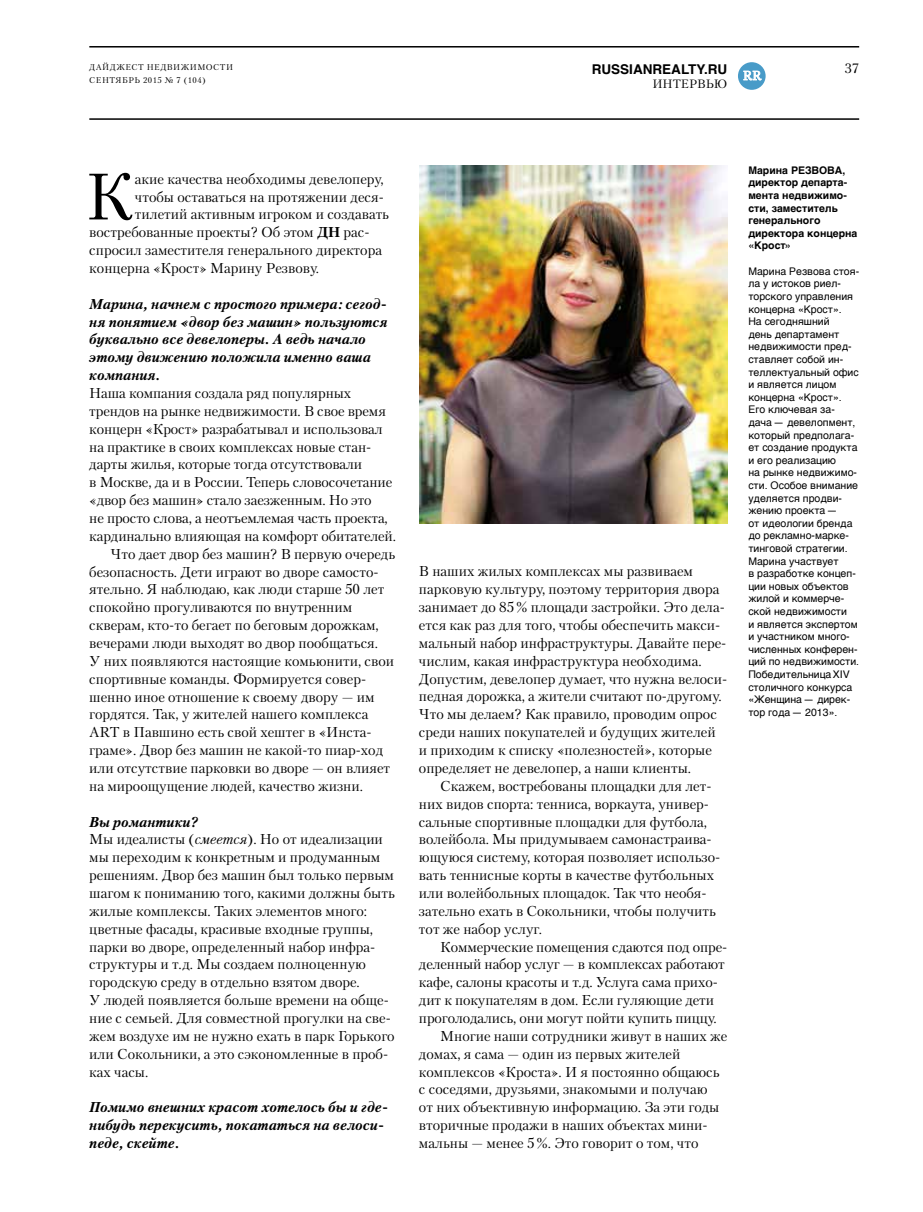
<style>
.page{position:relative;width:923px;height:1212px;background:#fff}
.page>*{position:absolute;margin:0;border:0;box-sizing:border-box;transform-origin:0 0}
.t1{font:65.25px "Petersburg TF";color:#000}
.t2{font:14.25px/17.9px "Petersburg TF";color:#000}
.t3{font:italic 700 14.25px/17.9px "Petersburg TF";color:#000}
.t4{font:700 13.5px "Helvetica TF";color:#000}
.t5{font:13.5px "Petersburg TF";color:#000}
.t6{font:12.6px "Petersburg TF";color:#fff}
.t7{font:12px "Petersburg TF";color:#000}
.t8{font:10.5px/12.6px "Helvetica TF";color:#000}
.t9{font:700 10.5px/12.6px "Helvetica TF";color:#000}
.t10{font:8.25px/13.5px "Petersburg TF";letter-spacing:.06em;color:#000}
.s1{font-weight:700}
.s2{font-weight:700;font-style:italic}
.s3{font-style:italic}
</style>
<div class="page">
<hr style="left:89px;top:118px;width:770px;height:2px;background:#000">
<hr style="left:89px;top:46px;width:770px;height:2px;background:#000">
<div style="left:738px;top:62px;width:27px;height:28px;background:#489bc8;border-radius:50%"></div>
<svg style="left:743px;top:71px;width:18px;height:9px"></svg>
<img style="left:419px;top:166px;width:308px;height:357px">
<p class="t10" style="left:89px;top:60px;width:145px">ДАЙДЖЕСТ НЕДВИЖИМОСТИ<br>СЕНТЯБРЬ 2015 № 7 (104)</p>
<p class="t4" style="left:592px;top:58px;width:137px">RUSSIANREALTY.RU</p>
<p class="t7" style="left:652px;top:77px;width:76px">Интервью</p>
<p class="t6" style="left:743px;top:68px;width:20px">RR</p>
<p class="t5" style="left:845px;top:60px;width:16px">37</p>
<h1 class="t1" style="left:85px;top:157px;width:50px">К</h1>
<p class="t2" style="left:135px;top:170px;width:250px">акие качества необходимы девелоперу,</p>
<p class="t2" style="left:135px;top:187px;width:250px">чтобы оставаться на протяжении деся-</p>
<p class="t2" style="left:135px;top:205px;width:256px">тилетий активным игроком и создавать</p>
<p class="t2" style="left:89px;top:223px;width:282px">востребованные проекты? Об этом <span class="s1">ДН</span> рас-</p>
<p class="t2" style="left:89px;top:241px;width:294px">спросил заместителя генерального директора</p>
<p class="t2" style="left:89px;top:259px;width:231px">концерна «Крост» Марину Резвову.</p>
<p class="t3" style="left:89px;top:294px;width:300px">Марина, начнем с простого примера: сегод&shy;ня понятием «двор без машин» пользуются буквально все девелоперы. А ведь начало этому движению положила именно ваша компания.</p>
<p class="t2" style="left:89px;top:384px;width:263px">Наша компания создала ряд популярных</p>
<p class="t2" style="left:89px;top:402px;width:298px">трендов на рынке недвижимости. В свое время</p>
<p class="t2" style="left:89px;top:419px;width:295px">концерн «Крост» разрабатывал и использовал</p>
<p class="t2" style="left:89px;top:437px;width:283px">на практике в своих комплексах новые стан-</p>
<p class="t2" style="left:89px;top:455px;width:274px">дарты жилья, которые тогда отсутствовали</p>
<p class="t2" style="left:89px;top:473px;width:304px">в Москве, да и в России. Теперь словосочетание</p>
<p class="t2" style="left:89px;top:491px;width:284px">«двор без машин» стало заезженным. Но это</p>
<p class="t2" style="left:89px;top:509px;width:300px">не просто слова, а неотъемлемая часть проекта,</p>
<p class="t2" style="left:89px;top:527px;width:308px">кардинально влияющая на комфорт обитателей.</p>
<p class="t2" style="left:111px;top:544px;width:286px">Что дает двор без машин? В первую очередь</p>
<p class="t2" style="left:89px;top:562px;width:291px">безопасность. Дети играют во дворе самосто-</p>
<p class="t2" style="left:89px;top:580px;width:296px">ятельно. Я наблюдаю, как люди старше 50 лет</p>
<p class="t2" style="left:89px;top:598px;width:264px">спокойно прогуливаются по внутренним</p>
<p class="t2" style="left:89px;top:616px;width:291px">скверам, кто-то бегает по беговым дорожкам,</p>
<p class="t2" style="left:89px;top:634px;width:290px">вечерами люди выходят во двор пообщаться.</p>
<p class="t2" style="left:89px;top:652px;width:306px">У них появляются настоящие комьюнити, свои</p>
<p class="t2" style="left:89px;top:669px;width:278px">спортивные команды. Формируется совер-</p>
<p class="t2" style="left:89px;top:687px;width:287px">шенно иное отношение к своему двору — им</p>
<p class="t2" style="left:89px;top:705px;width:281px">гордятся. Так, у жителей нашего комплекса</p>
<p class="t2" style="left:89px;top:723px;width:284px">ART в Павшино есть свой хештег в «Инста-</p>
<p class="t2" style="left:89px;top:741px;width:295px">граме». Двор без машин не какой-то пиар-ход</p>
<p class="t2" style="left:89px;top:759px;width:302px">или отсутствие парковки во дворе — он влияет</p>
<p class="t2" style="left:89px;top:777px;width:275px">на мироощущение людей, качество жизни.</p>
<p class="t2" style="left:89px;top:812px;width:307px"><span class="s2">Вы романтики?<br></span>Мы идеалисты (<span class="s3">смеется</span>). Но от идеализации мы переходим к конкретным и продуманным решениям. Двор без машин был только первым шагом к пониманию того, какими должны быть жилые комплексы. Таких элементов много: цветные фасады, красивые входные группы, парки во дворе, определенный набор инфра&shy;структуры и т.д. Мы создаем полноценную городскую среду в отдельно взятом дворе.<br>У людей появляется больше времени на обще&shy;ние с семьей. Для совместной прогулки на све&shy;жем воздухе им не нужно ехать в парк Горького или Сокольники, а это сэкономленные в проб&shy;ках часы.</p>
<p class="t3" style="left:89px;top:1098px;width:300px">Помимо внешних красот хотелось бы и где&shy;нибудь перекусить, покататься на велоси&shy;педе, скейте.</p>
<p class="t2" style="left:419px;top:562px;width:310px">В наших жилых комплексах мы развиваем парковую культуру, поэтому территория двора занимает до 85% площади застройки. Это дела&shy;ется как раз для того, чтобы обеспечить макси&shy;мальный набор инфраструктуры. Давайте пере&shy;числим, какая инфраструктура необходима.<br>Допустим, девелопер думает, что нужна велоси&shy;педная дорожка, а жители считают по-другому.<br>Что мы делаем? Как правило, проводим опрос среди наших покупателей и будущих жителей и приходим к списку «полезностей», которые определяет не девелопер, а наши клиенты.</p>
<p class="t2" style="left:419px;top:776px;width:303px;text-indent:21px">Скажем, востребованы площадки для лет&shy;них видов спорта: тенниса, воркаута, универ&shy;сальные спортивные площадки для футбола, волейбола. Мы придумываем самонастраива&shy;ющуюся систему, которая позволяет использо&shy;вать теннисные корты в качестве футбольных или волейбольных площадок. Так что необя&shy;зательно ехать в Сокольники, чтобы получить тот же набор услуг.</p>
<p class="t2" style="left:440px;top:937px;width:288px">Коммерческие помещения сдаются под опре-</p>
<p class="t2" style="left:419px;top:955px;width:307px">деленный набор услуг — в комплексах работают</p>
<p class="t2" style="left:419px;top:973px;width:300px">кафе, салоны красоты и т.д. Услуга сама прихо-</p>
<p class="t2" style="left:419px;top:991px;width:296px">дит к покупателям в дом. Если гуляющие дети</p>
<p class="t2" style="left:419px;top:1009px;width:299px">проголодались, они могут пойти купить пиццу.</p>
<p class="t2" style="left:440px;top:1026px;width:289px">Многие наши сотрудники живут в наших же</p>
<p class="t2" style="left:419px;top:1044px;width:263px">домах, я сама — один из первых жителей</p>
<p class="t2" style="left:419px;top:1062px;width:302px">комплексов «Кроста». И я постоянно общаюсь</p>
<p class="t2" style="left:419px;top:1080px;width:290px">с соседями, друзьями, знакомыми и получаю</p>
<p class="t2" style="left:419px;top:1098px;width:302px">от них объективную информацию. За эти годы</p>
<p class="t2" style="left:419px;top:1116px;width:290px">вторичные продажи в наших объектах мини-</p>
<p class="t2" style="left:419px;top:1134px;width:281px">мальны — менее 5%. Это говорит о том, что</p>
<p class="t9" style="left:748px;top:164px;width:110px">Марина РЕЗВОВА, директор департа&shy;мента недвижимо&shy;сти, заместитель генерального директора концерна «Крост»</p>
<p class="t8" style="left:748px;top:265px;width:112px">Марина Резвова стоя&shy;ла у истоков риел&shy;торского управления концерна «Крост».<br>На сегодняшний<br>день департамент недвижимости пред&shy;ставляет собой ин&shy;теллектуальный офис и является лицом концерна «Крост».<br>Его ключевая за&shy;дача — девелопмент, который предполага&shy;ет создание продукта и его реализацию<br>на рынке недвижимо&shy;сти. Особое внимание уделяется продви&shy;жению проекта —<br>от идеологии бренда до рекламно-марке&shy;тинговой стратегии.<br>Марина участвует<br>в разработке концеп&shy;ции новых объектов жилой и коммерче&shy;ской недвижимости<br>и является экспертом и участником много&shy;численных конферен&shy;ций по недвижимости.<br>Победительница ХIV столичного конкурса «Женщина — дирек&shy;тор года — 2013».</p>
</div>
